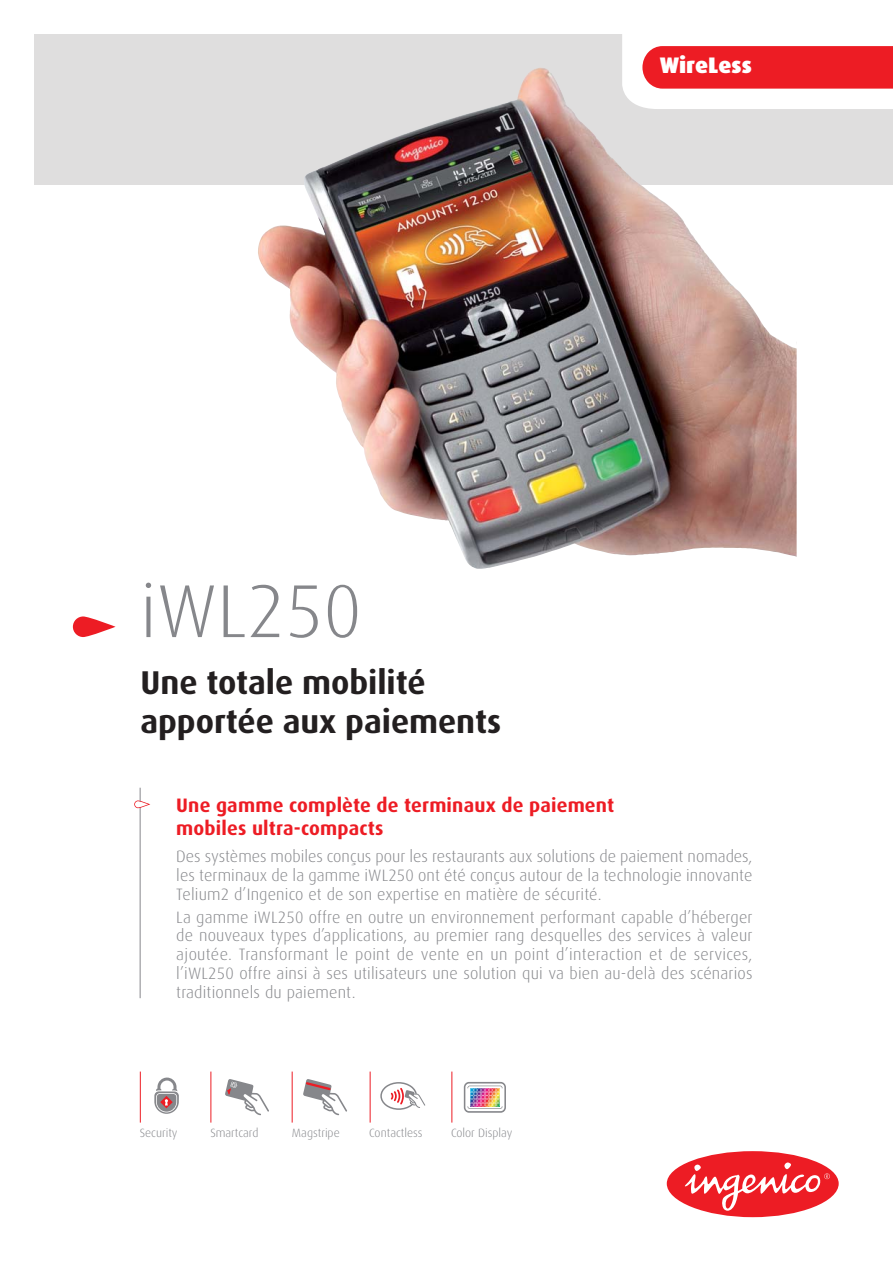
<style>
.page{position:relative;width:893px;height:1263px;background:#fff}
.page>*{position:absolute;margin:0;border:0;box-sizing:border-box;transform-origin:0 0}
.t1{font:300 75px "Dax";color:#86878b}
.t2{font:700 33px/39px "Dax";color:#231f20}
.t3{font:900 22.5px "Dax";color:#fff}
.t4{font:700 19.5px/23.4px "Dax";letter-spacing:.01em;color:#ed1c24}
.t5{font:300 16.5px/18.8px "Dax";letter-spacing:.01em;color:#86878b;text-align:justify}
.t6{font:300 12px "Dax";color:#86878b}
</style>
<div class="page">
<div style="left:34px;top:34px;width:858px;height:150px;background:#dfdede"></div>
<svg style="left:622px;top:34px;width:270px;height:75px;background:#f47f84"></svg>
<hr style="left:140px;top:1072px;width:1px;height:51px;background:#ed1c24">
<hr style="left:210px;top:1072px;width:1px;height:51px;background:#ed1c24">
<hr style="left:292px;top:1072px;width:1px;height:51px;background:#ed1c24">
<hr style="left:370px;top:1072px;width:1px;height:51px;background:#ed1c24">
<hr style="left:451px;top:1072px;width:1px;height:51px;background:#ed1c24">
<hr style="left:140px;top:788px;width:1px;height:210px;background:#86878b">
<svg style="left:73px;top:616px;width:43px;height:21px"></svg>
<div style="left:134px;top:800px;width:16px;height:8px;border:2px solid #ed1c24;border-radius:4px"></div>
<div style="left:667px;top:1151px;width:172px;height:66px;background:#ed1c24;border-radius:50%"></div>
<svg style="left:683px;top:1162px;width:147px;height:49px"></svg>
<svg style="left:154px;top:1078px;width:25px;height:36px"></svg>
<svg style="left:225px;top:1079px;width:44px;height:36px"></svg>
<svg style="left:303px;top:1079px;width:44px;height:36px"></svg>
<svg style="left:380px;top:1082px;width:45px;height:28px"></svg>
<svg style="left:464px;top:1082px;width:42px;height:31px"></svg>
<img style="left:258px;top:68px;width:538px;height:501px">
<h3 class="t3" style="left:660px;top:53px;width:94px">WireLess</h3>
<h1 class="t1" style="left:140px;top:578px;width:223px">iWL250</h1>
<h2 class="t2" style="left:140px;top:665px;width:362px">Une totale mobilité apportée aux paiements</h2>
<p class="t4" style="left:176px;top:794px;width:439px">Une gamme complète de terminaux de paiement mobiles ultra-compacts</p>
<p class="t5" style="left:176px;top:848px;width:578px">Des systèmes mobiles conçus pour les restaurants aux solutions de paiement nomades, les terminaux de la gamme iWL250 ont été conçus autour de la technologie innovante Telium2 d’Ingenico et de son expertise en matière de sécurité.</p>
<p class="t5" style="left:176px;top:909px;width:578px">La gamme iWL250 offre en outre un environnement performant capable d’héberger de nouveaux types d’applications, au premier rang desquelles des services à valeur ajoutée. Transformant le point de vente en un point d’interaction et de services, l’iWL250 offre ainsi à ses utilisateurs une solution qui va bien au-delà des scénarios traditionnels du paiement.</p>
<p class="t6" style="left:140px;top:1127px;width:39px">Security</p>
<p class="t6" style="left:210px;top:1127px;width:50px">Smartcard</p>
<p class="t6" style="left:292px;top:1127px;width:49px">Magstripe</p>
<p class="t6" style="left:369px;top:1127px;width:55px">Contactless</p>
<p class="t6" style="left:451px;top:1127px;width:63px">Color Display</p>
</div>
